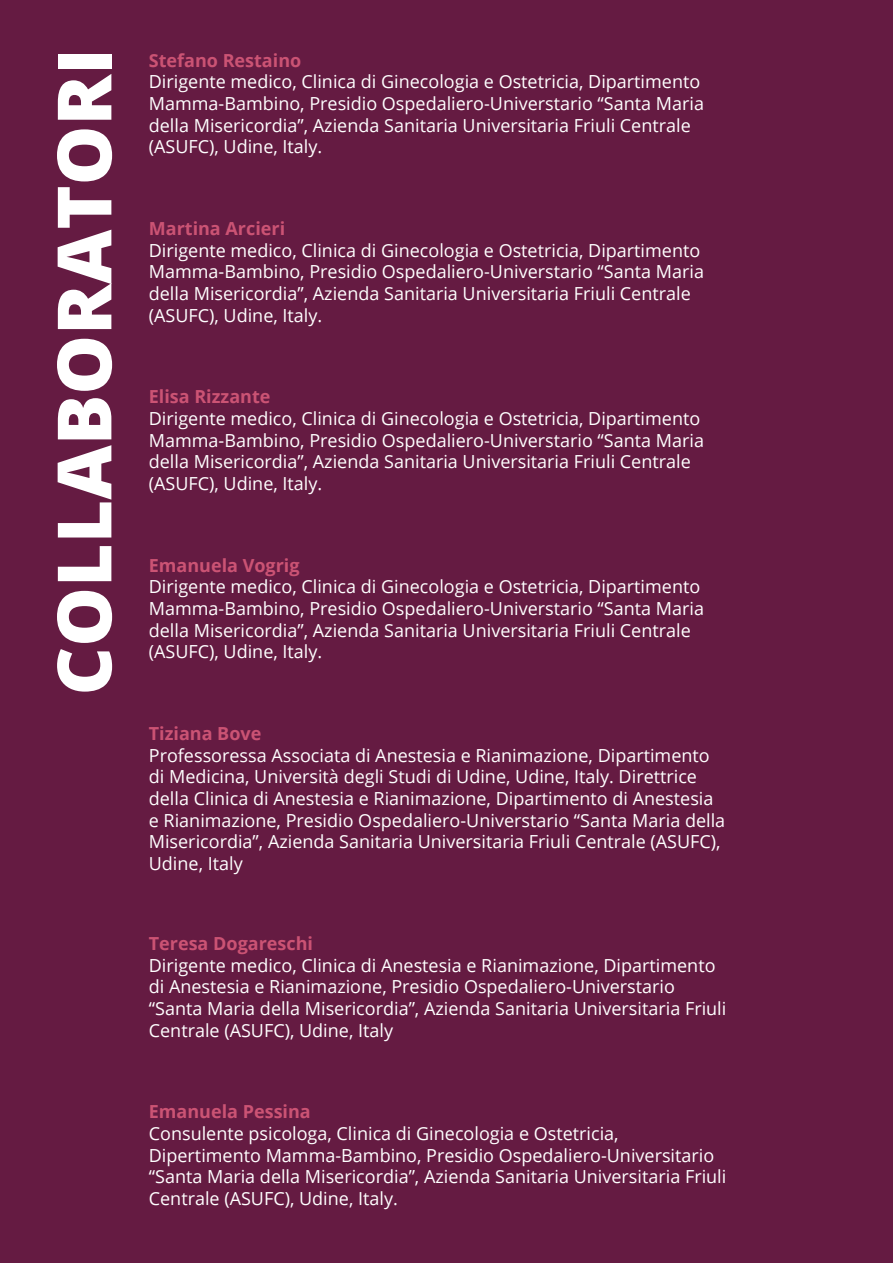
<style>
.page{position:relative;width:893px;height:1263px;background:#651b42}
.page>*{position:absolute;margin:0;border:0;box-sizing:border-box;transform-origin:0 0}
.t1{font:800 75px "Open Sans";color:#fff}
.t2{font:18px/21.6px "Open Sans";color:#fff}
.t3{font:700 18px "Open Sans";color:#cb5374}
</style>
<div class="page">
<h1 class="t1" style="left:27px;top:695px;width:648px;rotate:-90deg">COLLABORATORI</h1>
<p class="t3" style="left:149px;top:48px;width:154px">Stefano Restaino</p>
<p class="t2" style="left:149px;top:71px;width:557px">Dirigente medico, Clinica di Ginecologia e Ostetricia, Dipartimento Mamma-Bambino, Presidio Ospedaliero-Universtario “Santa Maria della Misericordia”, Azienda Sanitaria Universitaria Friuli Centrale (ASUFC), Udine, Italy.</p>
<p class="t3" style="left:149px;top:216px;width:138px">Martina Arcieri</p>
<p class="t2" style="left:149px;top:239px;width:557px">Dirigente medico, Clinica di Ginecologia e Ostetricia, Dipartimento Mamma-Bambino, Presidio Ospedaliero-Universtario “Santa Maria della Misericordia”, Azienda Sanitaria Universitaria Friuli Centrale (ASUFC), Udine, Italy.</p>
<p class="t3" style="left:149px;top:384px;width:123px">Elisa Rizzante</p>
<p class="t2" style="left:149px;top:407px;width:557px">Dirigente medico, Clinica di Ginecologia e Ostetricia, Dipartimento Mamma-Bambino, Presidio Ospedaliero-Universtario “Santa Maria della Misericordia”, Azienda Sanitaria Universitaria Friuli Centrale (ASUFC), Udine, Italy.</p>
<p class="t3" style="left:149px;top:553px;width:152px">Emanuela Vogrig</p>
<p class="t2" style="left:149px;top:576px;width:557px">Dirigente medico, Clinica di Ginecologia e Ostetricia, Dipartimento Mamma-Bambino, Presidio Ospedaliero-Universtario “Santa Maria della Misericordia”, Azienda Sanitaria Universitaria Friuli Centrale (ASUFC), Udine, Italy.</p>
<p class="t3" style="left:149px;top:721px;width:114px">Tiziana Bove</p>
<p class="t2" style="left:149px;top:744px;width:578px">Professoressa Associata di Anestesia e Rianimazione, Dipartimento di Medicina, Università degli Studi di Udine, Udine, Italy. Direttrice della Clinica di Anestesia e Rianimazione, Dipartimento di Anestesia e Rianimazione, Presidio Ospedaliero-Universtario “Santa Maria della Misericordia”, Azienda Sanitaria Universitaria Friuli Centrale (ASUFC), Udine, Italy</p>
<p class="t3" style="left:149px;top:931px;width:166px">Teresa Dogareschi</p>
<p class="t2" style="left:149px;top:954px;width:579px">Dirigente medico, Clinica di Anestesia e Rianimazione, Dipartimento di Anestesia e Rianimazione, Presidio Ospedaliero-Universtario “Santa Maria della Misericordia”, Azienda Sanitaria Universitaria Friuli Centrale (ASUFC), Udine, Italy</p>
<p class="t3" style="left:149px;top:1099px;width:163px">Emanuela Pessina</p>
<p class="t2" style="left:149px;top:1122px;width:579px">Consulente psicologa, Clinica di Ginecologia e Ostetricia, Dipertimento Mamma-Bambino, Presidio Ospedaliero-Universitario “Santa Maria della Misericordia”, Azienda Sanitaria Universitaria Friuli Centrale (ASUFC), Udine, Italy.</p>
</div>
